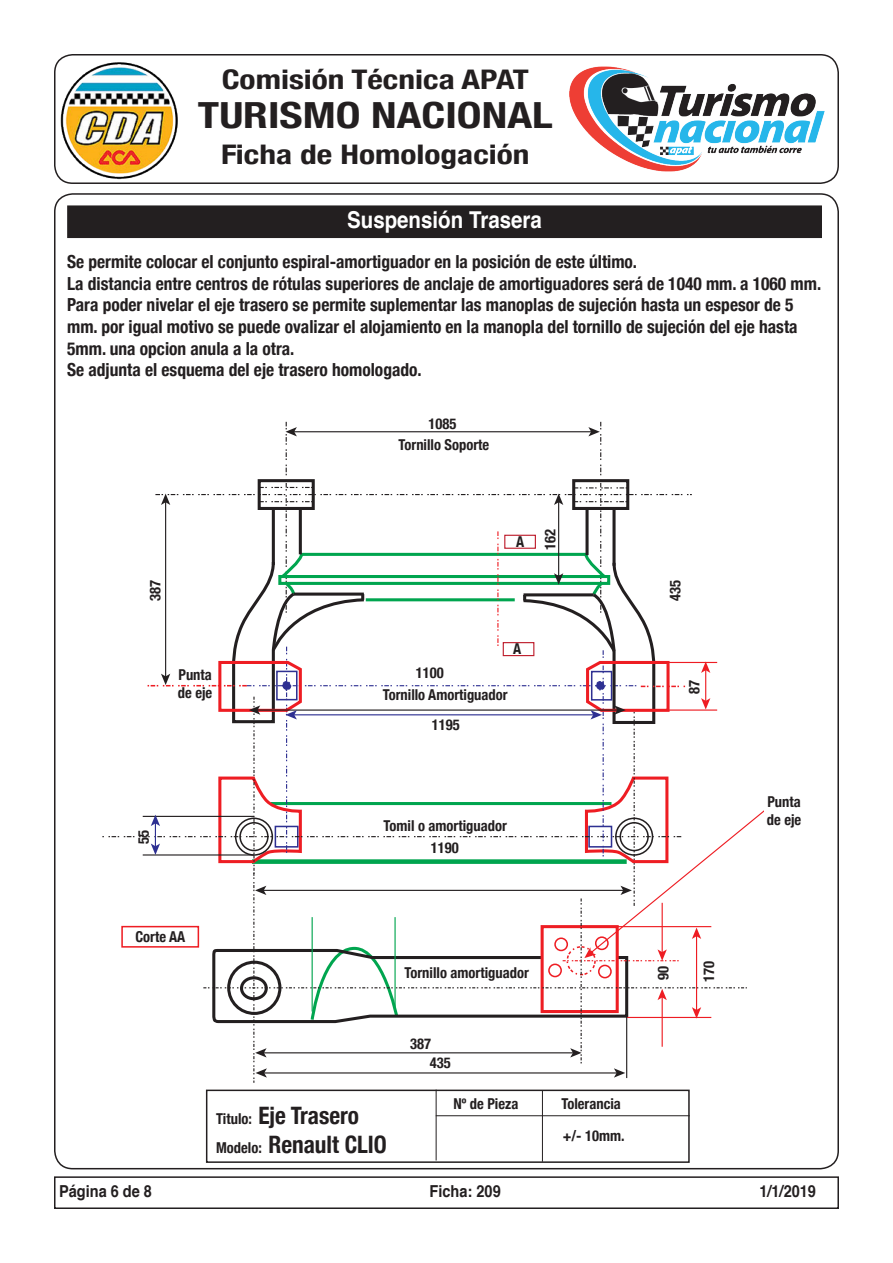
<style>
.page{position:relative;width:893px;height:1263px;background:#fff}
.page>*{position:absolute;margin:0;border:0;box-sizing:border-box;transform-origin:0 0}
.t1{font:700 condensed 36px "Helvetica Neue";color:#231f20;scale:1.24 1}
.t2{font:700 condensed 27px "Helvetica Neue";color:#231f20;scale:1.24 1}
.t3{font:700 condensed 24px "Helvetica Neue";color:#231f20}
.t4{font:700 23.25px "Helvetica";color:#fff;scale:.88 1}
.t5{font:700 condensed 18px/21.6px "Helvetica Neue";color:#231f20}
.t6{font:700 16.5px "Helvetica";color:#231f20;scale:.88 1}
.t7{font:700 condensed 15px/18px "Helvetica Neue";color:#231f20}
.s1{font-size:15px}
</style>
<div class="page">
<div style="left:54px;top:54px;width:785px;height:130px;border:2px solid #231f20;border-radius:18px"></div>
<img style="left:570px;top:67px;width:255px;height:104px">
<img style="left:54px;top:54px;width:153px;height:130px">
<div style="left:54px;top:1176px;width:785px;height:33px;border:2px solid #231f20"></div>
<div style="left:68px;top:206px;width:753px;height:31px;background:#231f20"></div>
<div style="left:67px;top:205px;width:755px;height:33px;border:2px solid #231f20"></div>
<div style="left:206px;top:1089px;width:484px;height:74px;border:2px solid #231f20"></div>
<hr style="left:436px;top:1089px;width:1px;height:71px;background:#231f20">
<hr style="left:542px;top:1091px;width:1px;height:71px;background:#231f20">
<hr style="left:436px;top:1115px;width:254px;height:1px;background:#231f20">
<svg style="left:102px;top:422px;width:661px;height:661px"></svg>
<hr style="left:664px;top:662px;width:53px;height:1px;background:#ee1d23">
<hr style="left:664px;top:709px;width:53px;height:2px;background:#ee1d23">
<div style="left:554px;top:937px;width:14px;height:14px;border:2px solid #ee1d23;border-radius:50%"></div>
<div style="left:548px;top:963px;width:14px;height:14px;border:2px solid #ee1d23;border-radius:50%"></div>
<div style="left:595px;top:936px;width:14px;height:14px;border:2px solid #ee1d23;border-radius:50%"></div>
<div style="left:598px;top:965px;width:14px;height:13px;border:2px solid #ee1d23;border-radius:50%"></div>
<p class="t2" style="left:222px;top:57px;width:249px">Comisión Técnica APAT</p>
<p class="t1" style="left:198px;top:86px;width:288px">TURISMO NACIONAL</p>
<p class="t2" style="left:221px;top:132px;width:250px">Ficha de Homologación</p>
<p class="t4" style="left:347px;top:202px;width:223px">Suspensión Trasera</p>
<p class="t5" style="left:67px;top:250px;width:571px">Se permite colocar el conjunto espiral-amortiguador en la posición de este último.</p>
<p class="t5" style="left:67px;top:271px;width:755px">La distancia entre centros de rótulas superiores de anclaje de amortiguadores será de 1040 mm. a 1060 mm.</p>
<p class="t5" style="left:67px;top:293px;width:732px">Para poder nivelar el eje trasero se permite suplementar las manoplas de sujeción hasta un espesor de 5 mm. por igual motivo se puede ovalizar el alojamiento en la manopla del tornillo de sujeción del eje hasta<br>5mm. una opcion anula a la otra.</p>
<p class="t5" style="left:67px;top:358px;width:356px">Se adjunta el esquema del eje trasero homologado.</p>
<p class="t7" style="left:145px;top:601px;width:22px;rotate:-90deg">387</p>
<p class="t7" style="left:178px;top:665px;width:36px">Punta de eje</p>
<p class="t7" style="left:429px;top:414px;width:29px">1085</p>
<p class="t7" style="left:399px;top:435px;width:92px">Tornillo Soporte</p>
<p class="t7" style="left:516px;top:531px;width:10px">A</p>
<p class="t7" style="left:540px;top:550px;width:22px;rotate:-90deg">162</p>
<p class="t7" style="left:513px;top:639px;width:10px">A</p>
<p class="t7" style="left:416px;top:662px;width:29px">1100</p>
<p class="t7" style="left:383px;top:685px;width:126px">Tornillo Amortiguador</p>
<p class="t7" style="left:432px;top:715px;width:29px">1195</p>
<p class="t7" style="left:665px;top:601px;width:22px;rotate:-90deg">435</p>
<p class="t7" style="left:684px;top:693px;width:15px;rotate:-90deg">87</p>
<p class="t7" style="left:133px;top:844px;width:15px;rotate:-90deg">55</p>
<p class="t7" style="left:384px;top:816px;width:125px">Tomil o amortiguador</p>
<p class="t7" style="left:431px;top:837px;width:29px">1190</p>
<p class="t7" style="left:135px;top:927px;width:51px">Corte AA</p>
<p class="t7" style="left:405px;top:963px;width:126px">Tornillo amortiguador</p>
<p class="t3" style="left:216px;top:1095px;width:144px"><span class="s1">Titulo:</span> Eje Trasero</p>
<p class="t3" style="left:216px;top:1124px;width:172px"><span class="s1">Modelo:</span> Renault CLIO</p>
<p class="t7" style="left:410px;top:1033px;width:22px">387</p>
<p class="t7" style="left:430px;top:1053px;width:22px">435</p>
<p class="t7" style="left:453px;top:1093px;width:66px">Nº de Pieza</p>
<p class="t7" style="left:561px;top:1093px;width:61px">Tolerancia</p>
<p class="t7" style="left:563px;top:1125px;width:63px">+/- 10mm.</p>
<p class="t7" style="left:653px;top:980px;width:15px;rotate:-90deg">90</p>
<p class="t7" style="left:699px;top:982px;width:22px;rotate:-90deg">170</p>
<p class="t7" style="left:767px;top:792px;width:36px">Punta de eje</p>
<p class="t6" style="left:59px;top:1177px;width:107px">Página 6 de 8</p>
<p class="t6" style="left:430px;top:1177px;width:82px">Ficha: 209</p>
<p class="t6" style="left:759px;top:1177px;width:66px">1/1/2019</p>
</div>
